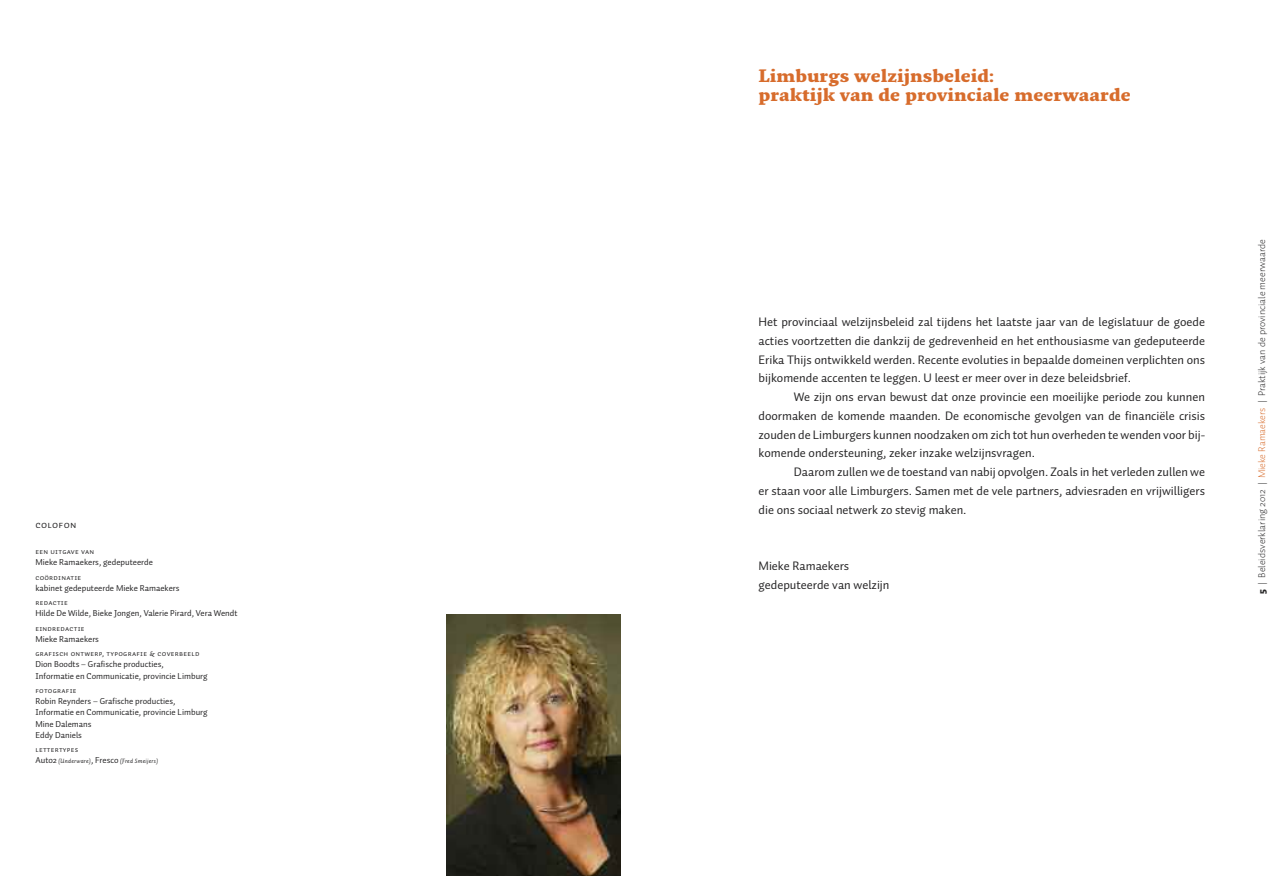
<style>
.page{position:relative;width:1276px;height:893px;background:#fff}
.page>*{position:absolute;margin:0;border:0;box-sizing:border-box;transform-origin:0 0}
.t1{font:900 17.5px/18.8px "Fresco";color:#d76c2c}
.t2{font:12.5px/18.8px "Auto 2";color:#272627;text-align:justify}
.t3{font:300 10px "Auto 2";color:#272627}
.t4{font:10px "Auto 2 Regular Sm Cp";letter-spacing:.03em;color:#272627}
.t5{font:8.75px/11.2px "Auto 2";color:#272627}
.t6{font:7.5px "Auto 2 Regular Sm Cp";letter-spacing:.03em;color:#272627}
.t7{font:italic 6.25px "Auto 2";letter-spacing:.03em;color:#272627}
.s1{font-style:normal;font-size:8.75px}
.s2{font-weight:900}
.s3{color:#d76c2c}
</style>
<div class="page">
<img style="left:446px;top:614px;width:174px;height:261px">
<p class="t4" style="left:35px;top:519px;width:43px">colofon</p>
<p class="t6" style="left:35px;top:547px;width:60px">een uitgave van</p>
<p class="t5" style="left:35px;top:557px;width:119px">Mieke Ramaekers, gedeputeerde</p>
<p class="t6" style="left:35px;top:573px;width:47px">coördinatie</p>
<p class="t5" style="left:35px;top:583px;width:146px">kabinet gedeputeerde Mieke Ramaekers</p>
<p class="t6" style="left:35px;top:598px;width:34px">redactie</p>
<p class="t5" style="left:35px;top:609px;width:203px">Hilde De Wilde, Bieke Jongen, Valerie Pirard, Vera Wendt</p>
<p class="t6" style="left:35px;top:624px;width:51px">eindredactie</p>
<p class="t5" style="left:35px;top:634px;width:65px">Mieke Ramaekers</p>
<p class="t6" style="left:35px;top:649px;width:165px">grafisch ontwerp, typografie &amp; coverbeeld</p>
<p class="t5" style="left:35px;top:660px;width:174px">Dion Boodts – Grafische producties,<br>Informatie en Communicatie, provincie Limburg</p>
<p class="t6" style="left:35px;top:686px;width:43px">fotografie</p>
<p class="t5" style="left:35px;top:696px;width:174px">Robin Reynders – Grafische producties,<br>Informatie en Communicatie, provincie Limburg<br>Mine Dalemans<br>Eddy Daniels</p>
<p class="t6" style="left:35px;top:745px;width:45px">lettertypes</p>
<p class="t7" style="left:35px;top:759px;width:124px"><span class="s1">Auto2</span> (Underware)<span class="s1">, Fresco</span> (Fred Smeijers)</p>
<h1 class="t1" style="left:758px;top:67px;width:374px">Limburgs welzijnsbeleid:<br>praktijk van de provinciale meerwaarde</h1>
<p class="t2" style="left:758px;top:314px;width:448px">Het provinciaal welzijnsbeleid zal tijdens het laatste jaar van de legislatuur de goede acties voortzetten die dankzij de gedrevenheid en het enthousiasme van gedeputeerde Erika Thijs ontwikkeld werden. Recente evoluties in bepaalde domeinen verplichten ons bijkomende accenten te leggen. U leest er meer over in deze beleidsbrief.</p>
<p class="t2" style="left:758px;top:389px;width:448px;text-indent:35px">We zijn ons ervan bewust dat onze provincie een moeilijke periode zou kunnen doormaken de komende maanden. De economische gevolgen van de financiële crisis zouden de Limburgers kunnen noodzaken om zich tot hun overheden te wenden voor bij&shy;komende ondersteuning, zeker inzake welzijnsvragen.</p>
<p class="t2" style="left:758px;top:464px;width:448px;text-indent:35px">Daarom zullen we de toestand van nabij opvolgen. Zoals in het verleden zullen we er staan voor alle Limburgers. Samen met de vele partners, adviesraden en vrijwilligers die ons sociaal netwerk zo stevig maken.</p>
<p class="t2" style="left:758px;top:557px;width:133px">Mieke Ramaekers gedeputeerde van welzijn</p>
<p class="t3" style="left:1258px;top:594px;width:356px;rotate:-90deg"><span class="s2">5</span> | Beleidsverklaring 2012 | <span class="s3">Mieke Ramaekers</span> | Praktijk van de provinciale meerwaarde</p>
</div>
